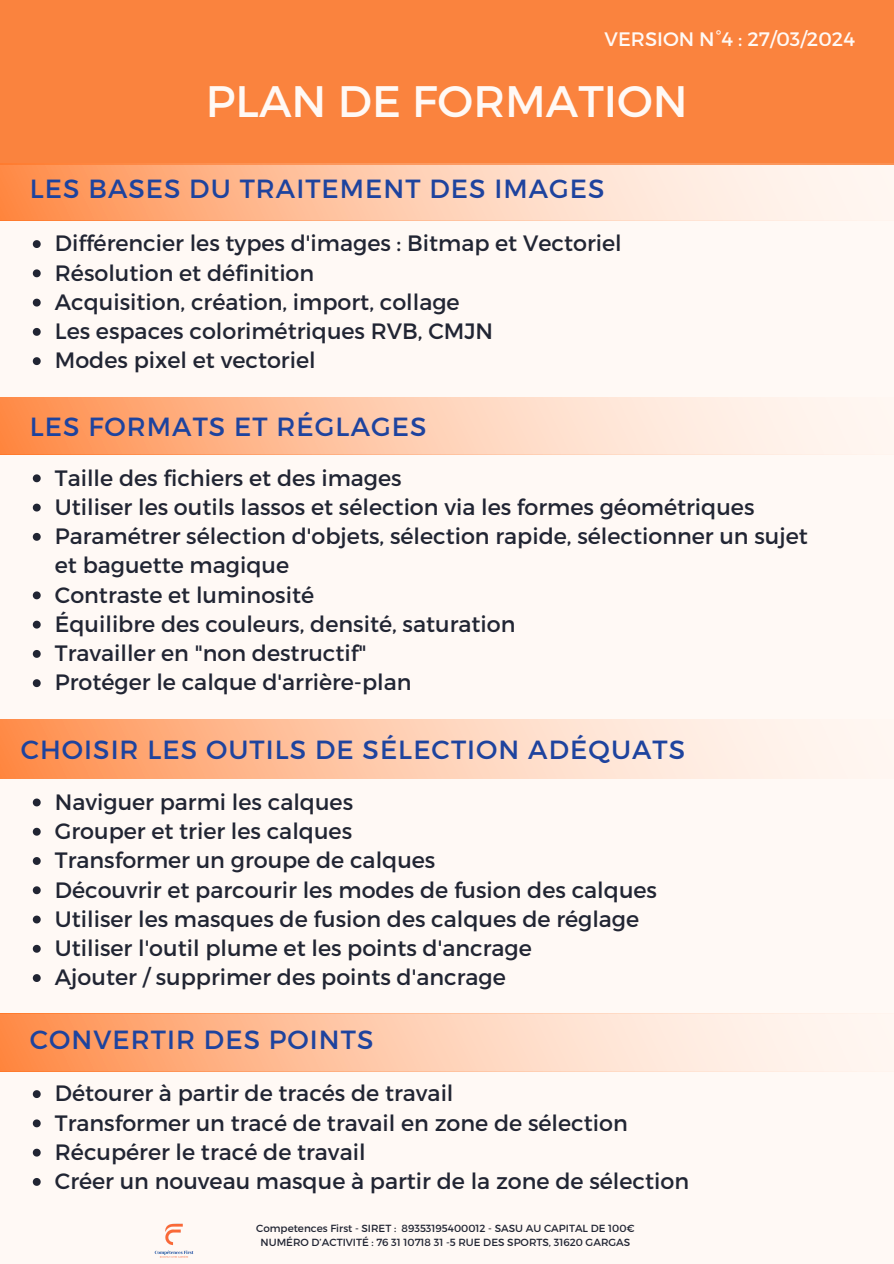
<style>
.page{position:relative;width:894px;height:1264px;background:#fff}
.page>*{position:absolute;margin:0;border:0;box-sizing:border-box;transform-origin:0 0}
.t1{font:43.95px "Montserrat";color:#fff9f5}
.t2{font:26.25px "Montserrat";letter-spacing:.04em;color:#1e439e}
.t3{font:22.2px/29.2px "Montserrat";color:#212533}
.t4{font:19.5px "Montserrat";color:#fff9f5}
.t5{font:10.35px "Montserrat";color:#212533}
</style>
<div class="page">
<div style="left:0;top:0;width:893px;height:1263px;background:#fff9f5"></div>
<div style="left:0;top:0;width:893px;height:165px;background:#fa833e"></div>
<svg style="left:0;top:163px;width:893px;height:57px"></svg>
<svg style="left:33px;top:240px;width:8px;height:8px"></svg>
<svg style="left:33px;top:269px;width:8px;height:8px"></svg>
<svg style="left:33px;top:299px;width:8px;height:7px"></svg>
<svg style="left:33px;top:328px;width:8px;height:8px"></svg>
<svg style="left:33px;top:357px;width:8px;height:8px"></svg>
<svg style="left:0;top:397px;width:801px;height:57px;background:#ffc8a8"></svg>
<svg style="left:33px;top:474px;width:8px;height:8px"></svg>
<svg style="left:33px;top:503px;width:8px;height:8px"></svg>
<svg style="left:33px;top:533px;width:8px;height:8px"></svg>
<svg style="left:33px;top:591px;width:8px;height:8px"></svg>
<svg style="left:33px;top:620px;width:8px;height:8px"></svg>
<svg style="left:33px;top:650px;width:8px;height:8px"></svg>
<svg style="left:33px;top:679px;width:8px;height:8px"></svg>
<svg style="left:0;top:719px;width:797px;height:59px;background:#ffc8a9"></svg>
<svg style="left:33px;top:798px;width:8px;height:8px"></svg>
<svg style="left:33px;top:827px;width:8px;height:8px"></svg>
<svg style="left:33px;top:857px;width:8px;height:8px"></svg>
<svg style="left:33px;top:886px;width:8px;height:8px"></svg>
<svg style="left:33px;top:915px;width:8px;height:8px"></svg>
<svg style="left:33px;top:944px;width:8px;height:8px"></svg>
<svg style="left:33px;top:974px;width:8px;height:8px"></svg>
<svg style="left:0;top:1013px;width:857px;height:58px"></svg>
<svg style="left:33px;top:1090px;width:8px;height:8px"></svg>
<svg style="left:33px;top:1119px;width:8px;height:8px"></svg>
<svg style="left:33px;top:1148px;width:8px;height:8px"></svg>
<svg style="left:33px;top:1178px;width:8px;height:7px"></svg>
<img style="left:154px;top:1223px;width:40px;height:35px">
<p class="t4" style="left:604px;top:27px;width:252px">VERSION N°4 : 27/03/2024</p>
<h4 class="t1" style="left:206px;top:72px;width:483px">PLAN DE FORMATION</h4>
<p class="t2" style="left:30px;top:172px;width:576px">LES BASES DU TRAITEMENT DES IMAGES</p>
<h1 class="t3" style="left:55px;top:228px;width:568px">Différencier les types d'images : Bitmap et Vectoriel</h1>
<p class="t3" style="left:55px;top:257px;width:261px">Résolution et définition</p>
<h2 class="t3" style="left:55px;top:286px;width:406px">Acquisition, création, import, collage</h2>
<p class="t3" style="left:55px;top:315px;width:439px">Les espaces colorimétriques RVB, CMJN</p>
<p class="t3" style="left:55px;top:345px;width:262px">Modes pixel et vectoriel</p>
<p class="t2" style="left:30px;top:409px;width:398px">LES FORMATS ET RÉGLAGES</p>
<p class="t3" style="left:55px;top:462px;width:348px">Taille des fichiers et des images</p>
<p class="t3" style="left:55px;top:491px;width:701px">Utiliser les outils lassos et sélection via les formes géométriques</p>
<p class="t3" style="left:55px;top:520px;width:754px">Paramétrer sélection d'objets, sélection rapide, sélectionner un sujet et baguette magique</p>
<p class="t3" style="left:55px;top:579px;width:261px">Contraste et luminosité</p>
<p class="t3" style="left:55px;top:608px;width:462px">Équilibre des couleurs, densité, saturation</p>
<p class="t3" style="left:55px;top:637px;width:313px">Travailler en "non destructif"</p>
<p class="t3" style="left:55px;top:667px;width:358px">Protéger le calque d'arrière-plan</p>
<p class="t2" style="left:21px;top:733px;width:665px">CHOISIR LES OUTILS DE SÉLECTION ADÉQUATS</p>
<p class="t3" style="left:55px;top:786px;width:300px">Naviguer parmi les calques</p>
<p class="t3" style="left:55px;top:815px;width:299px">Grouper et trier les calques</p>
<p class="t3" style="left:55px;top:844px;width:382px">Transformer un groupe de calques</p>
<p class="t3" style="left:55px;top:874px;width:603px">Découvrir et parcourir les modes de fusion des calques</p>
<p class="t3" style="left:55px;top:903px;width:585px">Utiliser les masques de fusion des calques de réglage</p>
<p class="t3" style="left:55px;top:932px;width:478px">Utiliser l'outil plume et les points d'ancrage</p>
<p class="t3" style="left:55px;top:961px;width:452px">Ajouter / supprimer des points d'ancrage</p>
<p class="t2" style="left:30px;top:1022px;width:345px">CONVERTIR DES POINTS</p>
<p class="t3" style="left:55px;top:1077px;width:400px">Détourer à partir de tracés de travail</p>
<p class="t3" style="left:55px;top:1107px;width:574px">Transformer un tracé de travail en zone de sélection</p>
<p class="t3" style="left:55px;top:1136px;width:312px">Récupérer le tracé de travail</p>
<p class="t3" style="left:55px;top:1165px;width:635px">Créer un nouveau masque à partir de la zone de sélection</p>
<h2 class="t5" style="left:256px;top:1220px;width:380px">Competences First - SIRET : 89353195400012 - SASU AU CAPITAL DE 100€</h2>
<p class="t5" style="left:260px;top:1235px;width:371px">NUMÉRO D’ACTIVITÉ : 76 31 10718 31 -5 RUE DES SPORTS, 31620 GARGAS</p>
</div>
